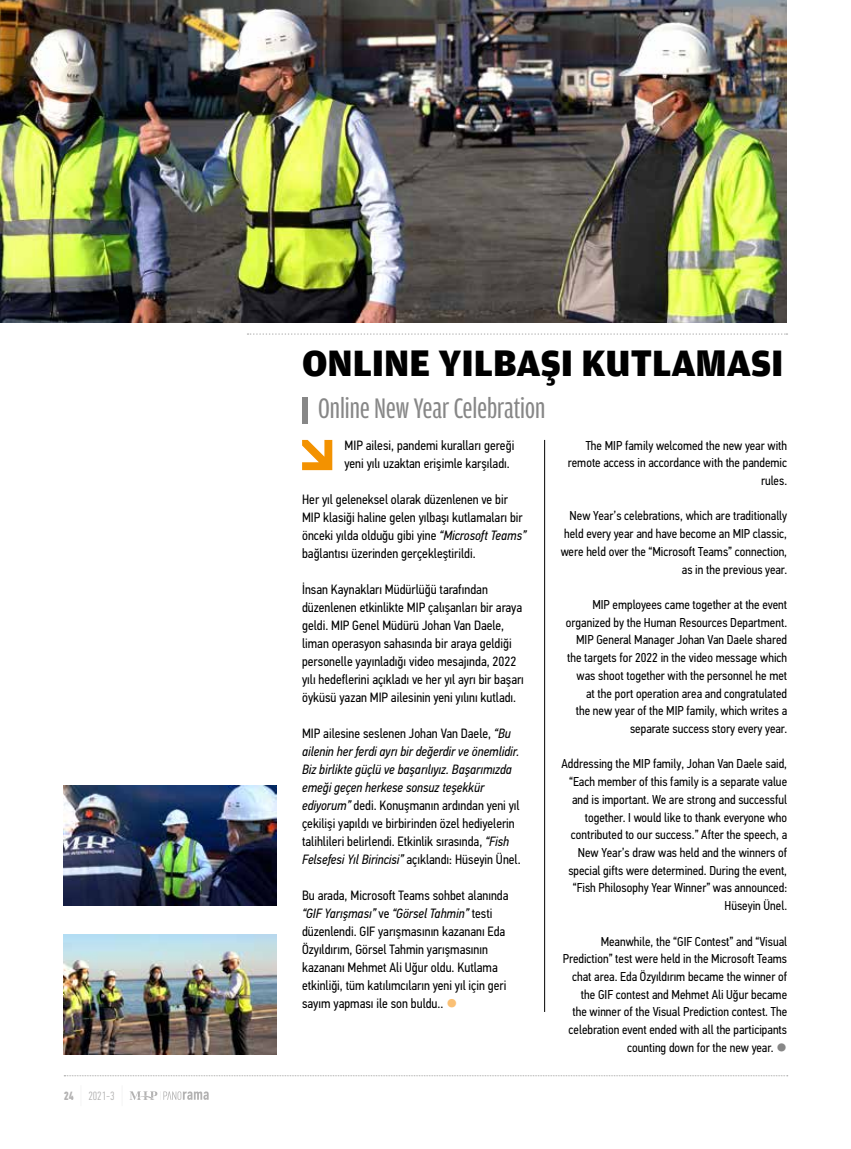
<style>
.page{position:relative;width:851px;height:1149px;background:#fff}
.page>*{position:absolute;margin:0;border:0;box-sizing:border-box;transform-origin:0 0}
.t1{font:900 39px "Amplitude Tr";color:#000}
.t2{font:30px "Amplitude Comp Tr";color:#878787}
.t3{font:13.5px/18px "PFDIN Text Cond Pro";color:#000}
.t4{font:12.9px/17.7px "PFDIN Text Cond Pro";color:#000;text-align:right}
.t5{font:300 12px "PFDIN Text Comp Pro";color:#b3b2b2}
.s1{font-weight:700}
.s2{font-style:italic}
.s3{color:#fac075}
.s4{color:#878787}
</style>
<div class="page">
<svg style="left:129px;top:1091px;width:80px;height:8px"></svg>
<svg style="left:64px;top:1075px;width:723px;height:1px"></svg>
<img style="left:0;top:0;width:786px;height:322px">
<svg style="left:247px;top:333px;width:540px;height:2px"></svg>
<svg style="left:302px;top:440px;width:30px;height:30px"></svg>
<hr style="left:544px;top:440px;width:1px;height:571px;background:#000">
<div style="left:302px;top:397px;width:5px;height:26px;background:#878787"></div>
<img style="left:64px;top:785px;width:212px;height:120px">
<img style="left:64px;top:934px;width:212px;height:120px">
<p class="t5" style="left:64px;top:1088px;width:52px"><span class="s1">24</span> 2021-3</p>
<h1 class="t1" style="left:302px;top:341px;width:483px">ONLINE YILBAŞI KUTLAMASI</h1>
<h2 class="t2" style="left:318px;top:392px;width:229px">Online New Year Celebration</h2>
<p class="t3" style="left:344px;top:436px;width:171px">MIP ailesi, pandemi kuralları gereği yeni yılı uzaktan erişimle karşıladı.</p>
<p class="t3" style="left:302px;top:490px;width:225px">Her yıl geleneksel olarak düzenlenen ve bir MIP klasiği haline gelen yılbaşı kutlamaları bir önceki yılda olduğu gibi yine <span class="s2">“Microsoft Teams” </span>bağlantısı üzerinden gerçekleştirildi.</p>
<p class="t3" style="left:302px;top:580px;width:223px">İnsan Kaynakları Müdürlüğü tarafından düzenlenen etkinlikte MIP çalışanları bir araya geldi. MIP Genel Müdürü Johan Van Daele, liman operasyon sahasında bir araya geldiği personelle yayınladığı video mesajında, 2022 yılı hedeflerini açıkladı ve her yıl ayrı bir başarı öyküsü yazan MIP ailesinin yeni yılını kutladı.</p>
<p class="t3" style="left:302px;top:724px;width:220px">MIP ailesine seslenen Johan Van Daele, <span class="s2">“Bu ailenin her ferdi ayrı bir değerdir ve önemlidir.<br>Biz birlikte güçlü ve başarılıyız. Başarımızda emeği geçen herkese sonsuz teşekkür ediyorum”</span> dedi. Konuşmanın ardından yeni yıl çekilişi yapıldı ve birbirinden özel hediyelerin talihlileri belirlendi. Etkinlik sırasında, <span class="s2">“Fish Felsefesi Yıl Birincisi”</span> açıklandı: Hüseyin Ünel.</p>
<p class="t3" style="left:302px;top:886px;width:208px">Bu arada, Microsoft Teams sohbet alanında <span class="s2">“GIF Yarışması”</span> ve <span class="s2">“Görsel Tahmin”</span> testi düzenlendi. GIF yarışmasının kazananı Eda Özyıldırım, Görsel Tahmin yarışmasının kazananı Mehmet Ali Uğur oldu. Kutlama etkinliği, tüm katılımcıların yeni yıl için geri sayım yapması ile son buldu.. <span class="s3">●</span></p>
<p class="t4" style="left:567px;top:436px;width:221px">The MIP family welcomed the new year with remote access in accordance with the pandemic rules.</p>
<p class="t4" style="left:560px;top:507px;width:228px">New Year’s celebrations, which are traditionally held every year and have become an MIP classic, were held over the “Microsoft Teams” connection, as in the previous year.</p>
<p class="t4" style="left:565px;top:595px;width:223px">MIP employees came together at the event organized by the Human Resources Department.<br>MIP General Manager Johan Van Daele shared the targets for 2022 in the video message which was shoot together with the personnel he met at the port operation area and congratulated<br>the new year of the MIP family, which writes a separate success story every year.</p>
<p class="t4" style="left:561px;top:755px;width:227px">Addressing the MIP family, Johan Van Daele said, “Each member of this family is a separate value and is important. We are strong and successful together. I would like to thank everyone who contributed to our success.” After the speech, a New Year’s draw was held and the winners of special gifts were determined. During the event, “Fish Philosophy Year Winner” was announced:<br>Hüseyin Ünel.</p>
<p class="t4" style="left:562px;top:932px;width:226px">Meanwhile, the “GIF Contest” and “Visual Prediction” test were held in the Microsoft Teams chat area. Eda Özyıldırım became the winner of the GIF contest and Mehmet Ali Uğur became<br>the winner of the Visual Prediction contest. The celebration event ended with all the participants counting down for the new year. <span class="s4">●</span></p>
</div>
